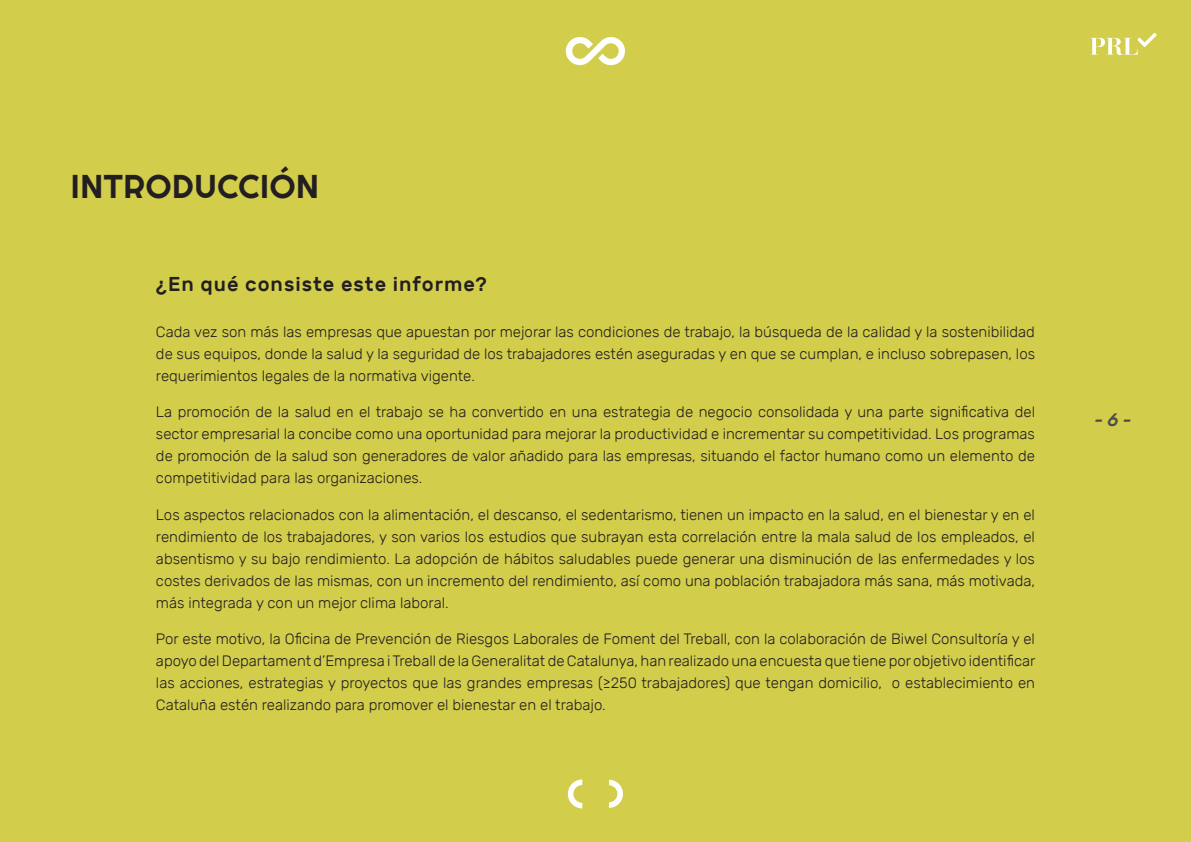
<style>
.page{position:relative;width:1191px;height:842px;background:#d3cd4c}
.page>*{position:absolute;margin:0;border:0;box-sizing:border-box;transform-origin:0 0}
.t1{font:33px "Righteous";letter-spacing:.02em;color:#231f20}
.PEU_ENTRADILLA{font:500 20px "Rubik";letter-spacing:.05em;color:#231f20}
.t2{font:italic 500 18px "Rubik";color:#4e4e4e}
.Parrafo_viñeta{font:300 15px/22px "Rubik";color:#231f20;text-align:justify}
</style>
<div class="page">
<svg style="left:566px;top:37px;width:59px;height:28px"></svg>
<svg style="left:567px;top:779px;width:15px;height:29px"></svg>
<svg style="left:609px;top:780px;width:14px;height:28px"></svg>
<svg style="left:1090px;top:33px;width:66px;height:22px"></svg>
<h1 class="t1" style="left:71px;top:165px;width:249px">INTRODUCCIÓN</h1>
<p class="PEU_ENTRADILLA" style="left:156px;top:273px;width:332px">¿En qué consiste este informe?</p>
<p class="Parrafo_viñeta" style="left:156px;top:321px;width:880px">Cada vez son más las empresas que apuestan por mejorar las condiciones de trabajo, la búsqueda de la calidad y la sostenibilidad de sus equipos, donde la salud y la seguridad de los trabajadores estén aseguradas y en que se cumplan, e incluso sobrepasen, los requerimientos legales de la normativa vigente.</p>
<p class="Parrafo_viñeta" style="left:156px;top:401px;width:880px">La promoción de la salud en el trabajo se ha convertido en una estrategia de negocio consolidada y una parte significativa del sector empresarial la concibe como una oportunidad para mejorar la productividad e incrementar su competitividad. Los programas de promoción de la salud son generadores de valor añadido para las empresas, situando el factor humano como un elemento de competitividad para las organizaciones.</p>
<p class="Parrafo_viñeta" style="left:156px;top:503px;width:880px">Los aspectos relacionados con la alimentación, el descanso, el sedentarismo, tienen un impacto en la salud, en el bienestar y en el rendimiento de los trabajadores, y son varios los estudios que subrayan esta correlación entre la mala salud de los empleados, el absentismo y su bajo rendimiento. La adopción de hábitos saludables puede generar una disminución de las enfermedades y los costes derivados de las mismas, con un incremento del rendimiento, así como una población trabajadora más sana, más motivada, más integrada y con un mejor clima laboral.</p>
<p class="Parrafo_viñeta" style="left:156px;top:628px;width:881px">Por este motivo, la Oficina de Prevención de Riesgos Laborales de Foment del Treball, con la colaboración de Biwel Consultoría y el apoyo del Departament d’Empresa i Treball de la Generalitat de Catalunya, han realizado una encuesta que tiene por objetivo identificar las acciones, estrategias y proyectos que las grandes empresas (≥250 trabajadores) que tengan domicilio, o establecimiento en Cataluña estén realizando para promover el bienestar en el trabajo.</p>
<p class="t2" style="left:1094px;top:410px;width:38px">- 6 -</p>
</div>
